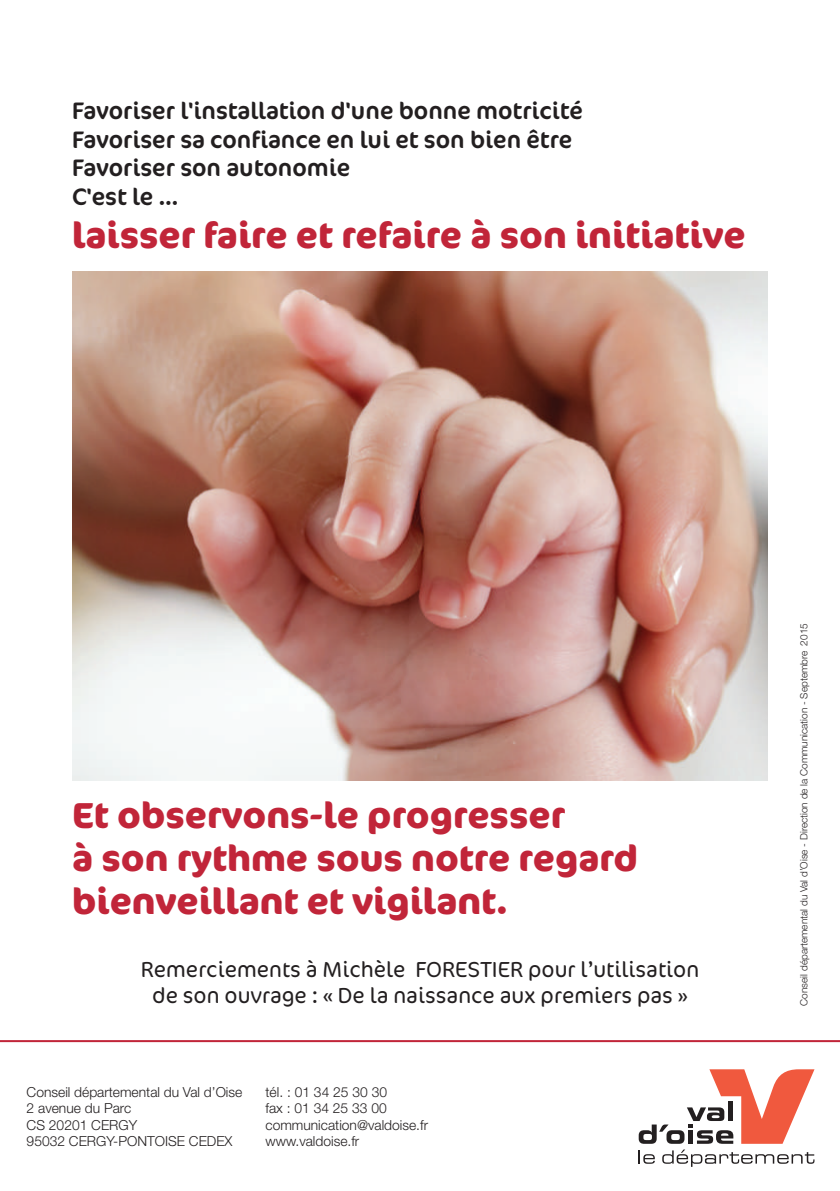
<style>
.page{position:relative;width:840px;height:1191px;background:#fff}
.page>*{position:absolute;margin:0;border:0;box-sizing:border-box;transform-origin:0 0}
.t1{font:700 36px/43.2px "Cocon";color:#c12539}
.t2{font:24px/28.8px "Cocon";color:#231f20}
.t3{font:300 22px/26.4px "Cocon";color:#231f20;text-align:center}
.t4{font:300 13.8px/16.6px "Helvetica Neue LT Std";color:#231f20}
.t5{font:300 10px "Helvetica Neue LT Std";color:#231f20}
</style>
<div class="page">
<img style="left:72px;top:271px;width:695px;height:509px">
<svg style="left:0;top:1040px;width:839px;height:127px"></svg>
<svg style="left:638px;top:1150px;width:16px;height:13px"></svg>
<svg style="left:662px;top:1149px;width:152px;height:17px"></svg>
<svg style="left:638px;top:1069px;width:176px;height:74px"></svg>
<h2 class="t2" style="left:72px;top:97px;width:512px">Favoriser l'installation d'une bonne motricité<br>Favoriser sa confiance en lui et son bien être<br>Favoriser son autonomie<br>C'est le …</h2>
<h1 class="t1" style="left:72px;top:215px;width:674px">laisser faire et refaire à son initiative</h1>
<h1 class="t1" style="left:72px;top:794px;width:567px">Et observons-le progresser<br>à son rythme sous notre regard bienveillant et vigilant.</h1>
<h3 class="t3" style="left:141px;top:956px;width:559px">Remerciements à Michèle FORESTIER pour l’utilisation de son ouvrage : « De la naissance aux premiers pas »</h3>
<p class="t4" style="left:27px;top:1083px;width:217px">Conseil départemental du Val d’Oise<br>2 avenue du Parc<br>CS 20201 CERGY<br>95032 CERGY-PONTOISE CEDEX</p>
<p class="t4" style="left:265px;top:1083px;width:164px">tél. : 01 34 25 30 30<br>fax : 01 34 25 33 00 communication@valdoise.fr www.valdoise.fr</p>
<p class="t5" style="left:797px;top:1005px;width:384px;rotate:-90deg">Conseil départemental du Val d’Oise - Direction de la Communication - Septembre 2015</p>
</div>
